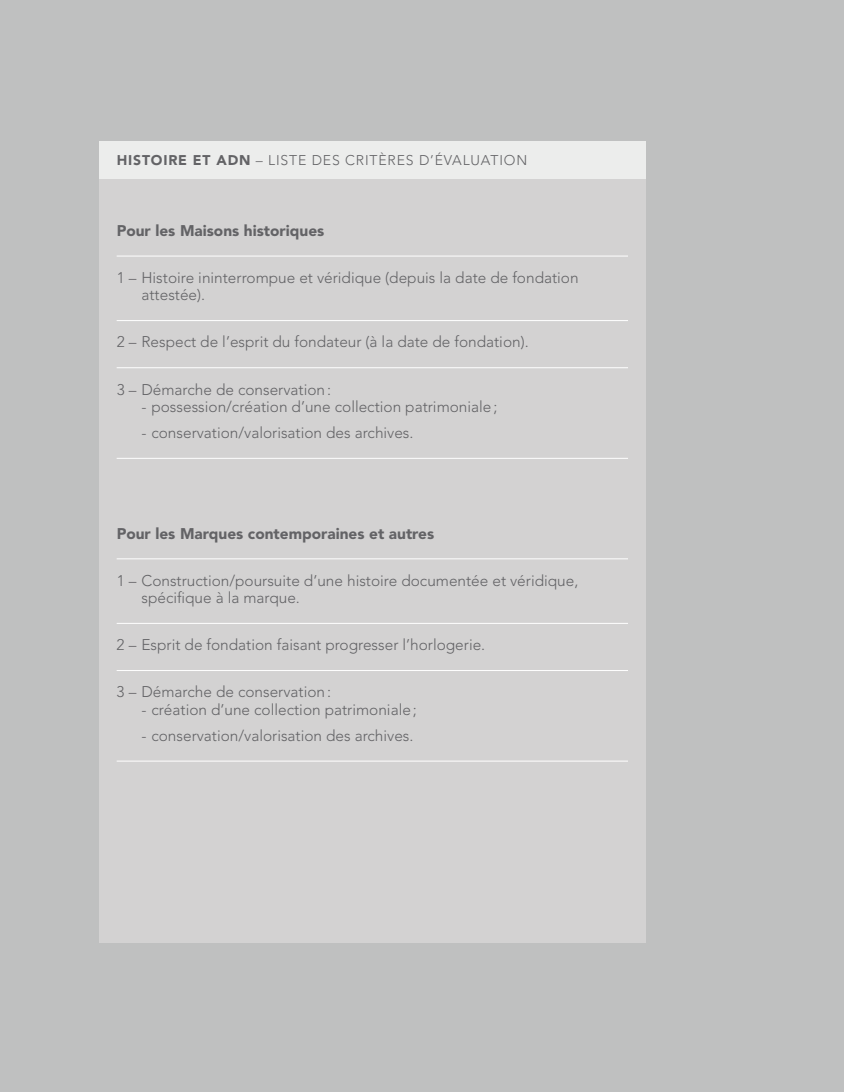
<style>
.page{position:relative;width:844px;height:1092px;background:#fff}
.page>*{position:absolute;margin:0;border:0;box-sizing:border-box;transform-origin:0 0}
.t1{font:300 15.4px/17.3px "Avenir LT";color:#636366}
.t2{font:900 15.4px "Avenir LT";color:#636366}
.t3{font:300 14px "Avenir LT";letter-spacing:.06em;color:#636366}
.s1{font-weight:900}
</style>
<div class="page">
<div style="left:0;top:0;width:843px;height:1091px;background:#bfc0c0"></div>
<div style="left:99px;top:141px;width:546px;height:802px;background:#d3d2d2"></div>
<div style="left:99px;top:141px;width:546px;height:38px;background:#ecedec"></div>
<hr style="left:117px;top:255px;width:511px;height:1px;background:#fff">
<hr style="left:117px;top:320px;width:511px;height:1px;background:#fff">
<hr style="left:117px;top:367px;width:511px;height:1px;background:#fff">
<hr style="left:117px;top:458px;width:511px;height:1px;background:#fff">
<hr style="left:117px;top:558px;width:511px;height:1px;background:#fff">
<hr style="left:117px;top:623px;width:511px;height:1px;background:#fff">
<hr style="left:117px;top:670px;width:511px;height:1px;background:#fff">
<hr style="left:117px;top:760px;width:511px;height:1px;background:#fff">
<p class="t3" style="left:117px;top:152px;width:412px"><span class="s1">HISTOIRE ET ADN</span> – LISTE DES CRITÈRES D’ÉVALUATION</p>
<p class="t2" style="left:117px;top:221px;width:209px">Pour les Maisons historiques</p>
<p class="t1" style="left:141px;top:269px;width:438px;text-indent:-25px">1 – Histoire ininterrompue et véridique (depuis la date de fondation attestée).</p>
<p class="t1" style="left:117px;top:333px;width:413px">2 – Respect de l’esprit du fondateur (à la date de fondation).</p>
<p class="t1" style="left:117px;top:380px;width:216px">3 – Démarche de conservation:</p>
<p class="t1" style="left:141px;top:398px;width:357px">- possession/création d’une collection patrimoniale;</p>
<p class="t1" style="left:141px;top:424px;width:273px">- conservation/valorisation des archives.</p>
<p class="t2" style="left:117px;top:524px;width:319px">Pour les Marques contemporaines et autres</p>
<p class="t1" style="left:141px;top:571px;width:438px;text-indent:-25px">1 – Construction/poursuite d’une histoire documentée et véridique, spécifique à la marque.</p>
<p class="t1" style="left:117px;top:636px;width:370px">2 – Esprit de fondation faisant progresser l’horlogerie.</p>
<p class="t1" style="left:117px;top:683px;width:216px">3 – Démarche de conservation:</p>
<p class="t1" style="left:141px;top:700px;width:277px">- création d’une collection patrimoniale;</p>
<p class="t1" style="left:141px;top:726px;width:273px">- conservation/valorisation des archives.</p>
</div>
